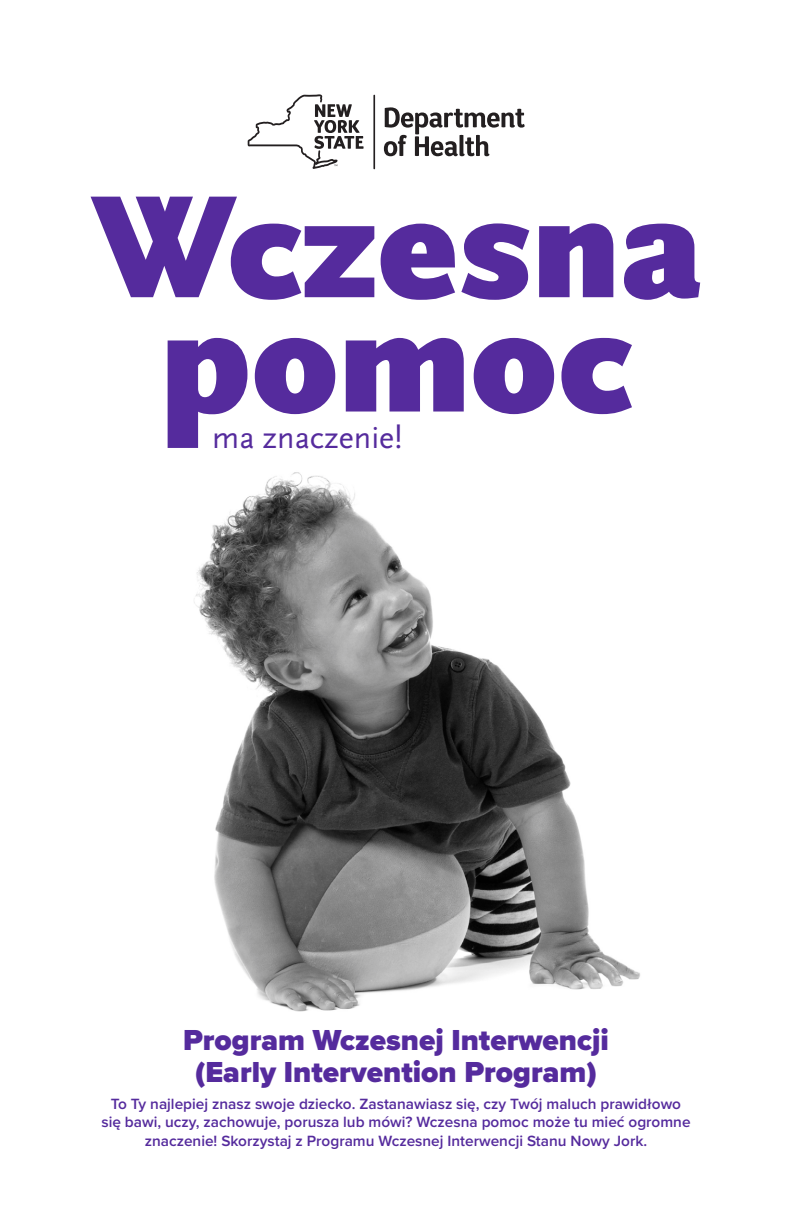
<style>
.page{position:relative;width:792px;height:1224px;background:#fff}
.page>*{position:absolute;margin:0;border:0;box-sizing:border-box;transform-origin:0 0}
.t1{font:900 152.4px/114.4px "Scala Sans Pro";color:#552b9d;text-align:center}
.t2{font:32px "Scala Sans Pro";color:#552b9d}
.t3{font:900 30px/32px "Proxima Nova";color:#552b9d;text-align:center}
.t4{font:600 15.4px/18.4px "Proxima Nova";color:#552b9d;text-align:center}
</style>
<div class="page">
<svg style="left:384px;top:107px;width:141px;height:49px"></svg>
<hr style="left:373px;top:95px;width:2px;height:74px;background:#231f20">
<svg style="left:248px;top:94px;width:116px;height:75px"></svg>
<img style="left:194px;top:472px;width:446px;height:540px">
<p class="t1" style="left:91px;top:192px;width:612px">Wczesna pomoc</p>
<p class="t2" style="left:212px;top:420px;width:192px">ma znaczenie!</p>
<p class="t3" style="left:183px;top:1023px;width:427px">Program Wczesnej Interwencji (Early Intervention Program)</p>
<p class="t4" style="left:101px;top:1094px;width:591px">To Ty najlepiej znasz swoje dziecko. Zastanawiasz się, czy Twój maluch prawidłowo się bawi, uczy, zachowuje, porusza lub mówi? Wczesna pomoc może tu mieć ogromne znaczenie! Skorzystaj z Programu Wczesnej Interwencji Stanu Nowy Jork.</p>
</div>
